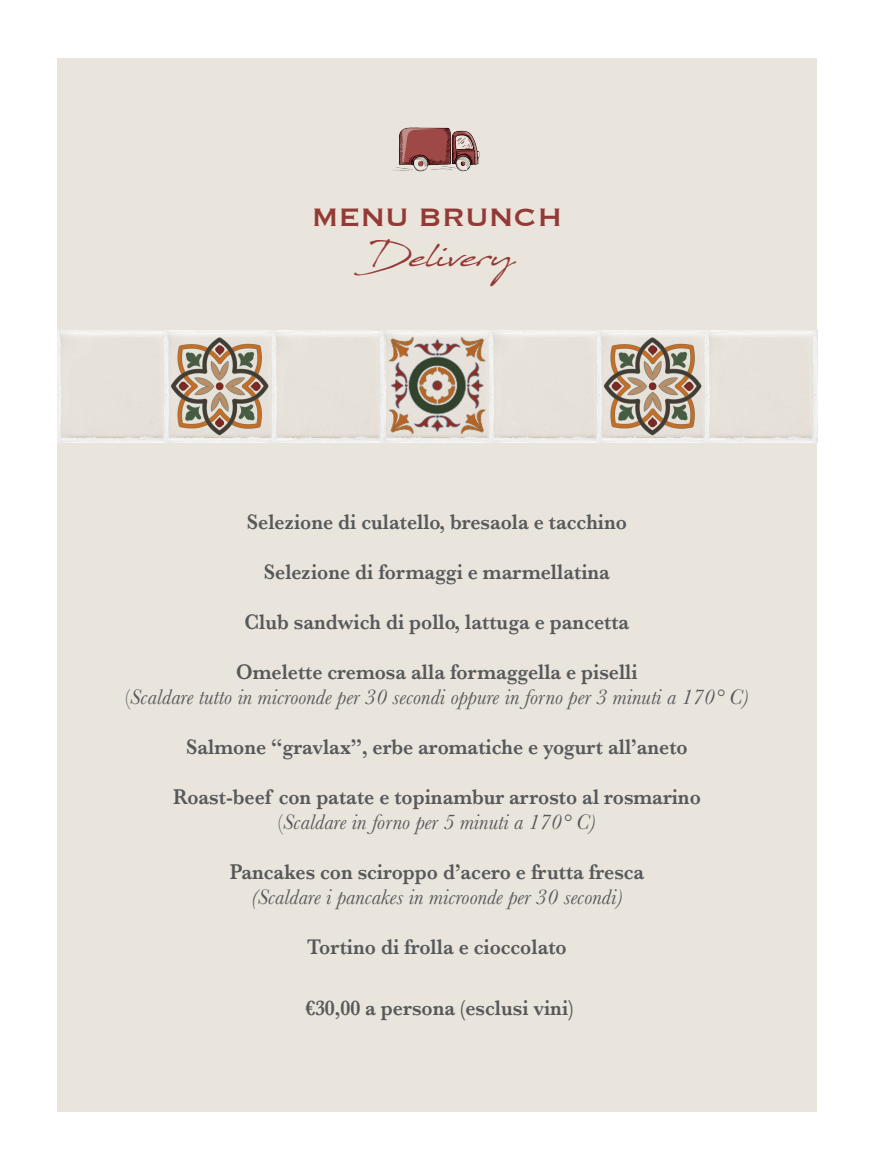
<style>
.page{position:relative;width:874px;height:1168px;background:#fff}
.page>*{position:absolute;margin:0;border:0;box-sizing:border-box;transform-origin:0 0}
.t1{font:32.8px "Copperplate";letter-spacing:-.01em;color:#933a34}
.t2{font:32.8px "Javacom";letter-spacing:-.01em;color:#933a34}
.t3{font:600 22px/25px "Baskerville";color:#57585a;text-align:center;scale:.9 1}
.t4{font:italic 22px/25px "Baskerville";color:#57585a;text-align:center}
.s1{font-weight:600;font-style:normal}
.s2{font-style:normal}
.s3{font-weight:400}
.s4{font-weight:400;font-style:italic}
</style>
<div class="page">
<div style="left:57px;top:58px;width:759px;height:1053px;background:#e9e4dc"></div>
<img style="left:392px;top:127px;width:88px;height:45px">
<img style="left:57px;top:330px;width:759px;height:113px">
<h1 class="t1" style="left:311px;top:195px;width:252px">MENU BRUNCH</h1>
<h1 class="t2" style="left:359px;top:234px;width:156px">Delivery</h1>
<p class="t3" style="left:247px;top:509px;width:423px">Selezione di culatello, bresaola e tacchino</p>
<p class="t3" style="left:264px;top:559px;width:386px">Selezione di formaggi e marmellatina</p>
<p class="t3" style="left:244px;top:609px;width:429px">Club sandwich di pollo, lattuga e pancetta</p>
<p class="t4" style="left:125px;top:659px;width:625px"><span class="s1">Omelette cremosa alla formaggella e piselli<br></span><span class="s2">(</span>Scaldare tutto in microonde per 30 secondi oppure in forno per 3 minuti a 170° C)</p>
<p class="t3" style="left:186px;top:734px;width:558px">Salmone “gravlax”, erbe aromatiche e yogurt all’aneto</p>
<p class="t3" style="left:173px;top:784px;width:587px">Roast-beef con patate e topinambur arrosto al rosmarino <span class="s3">(</span><span class="s4">Scaldare in forno per 5 minuti a 170° C)</span></p>
<p class="t3" style="left:229px;top:859px;width:462px">Pancakes con sciroppo d’acero e frutta fresca</p>
<p class="t4" style="left:251px;top:884px;width:373px">(Scaldare i pancakes in microonde per 30 secondi)</p>
<p class="t3" style="left:307px;top:934px;width:290px">Tortino di frolla e cioccolato</p>
<p class="t3" style="left:305px;top:995px;width:299px">€30,00 a persona (esclusi vini)</p>
</div>
